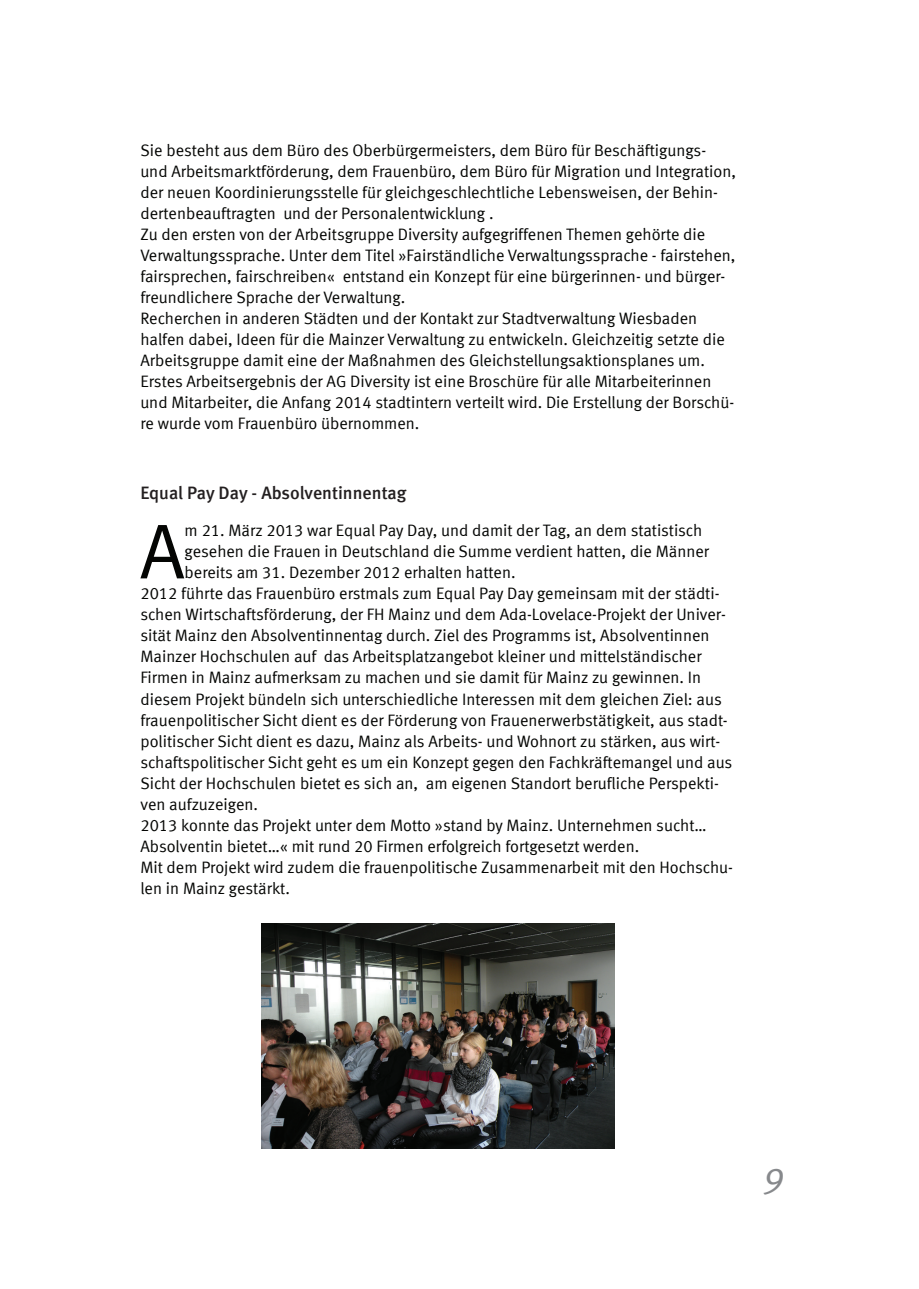
<style>
.page{position:relative;width:919px;height:1289px;background:#fff}
.page>*{position:absolute;margin:0;border:0;box-sizing:border-box;transform-origin:0 0}
.t1{font:77.7px "Mainz Meta";color:#040503}
.t2{font:italic 36px "Mainz Meta";color:#87898c}
.t3{font:700 18px "Mainz Meta";color:#231f20}
.t4{font:16.5px/21px "Mainz Meta";color:#040503}
</style>
<div class="page">
<img style="left:262px;top:923px;width:352px;height:225px">
<p class="t4" style="left:140px;top:139px;width:597px">Sie besteht aus dem Büro des Oberbürgermeisters, dem Büro für Beschäftigungs&shy;und Arbeitsmarktförderung, dem Frauenbüro, dem Büro für Migration und Integration, der neuen Koordinierungsstelle für gleichgeschlechtliche Lebensweisen, der Behin&shy;dertenbeauftragten und der Personalentwicklung .<br>Zu den ersten von der Arbeitsgruppe Diversity aufgegriffenen Themen gehörte die Verwaltungssprache. Unter dem Titel »Fairständliche Verwaltungssprache - fairstehen, fairsprechen, fairschreiben« entstand ein Konzept für eine bürgerinnen- und bürger&shy;freundlichere Sprache der Verwaltung.<br>Recherchen in anderen Städten und der Kontakt zur Stadtverwaltung Wiesbaden halfen dabei, Ideen für die Mainzer Verwaltung zu entwickeln. Gleichzeitig setzte die Arbeitsgruppe damit eine der Maßnahmen des Gleichstellungsaktionsplanes um.<br>Erstes Arbeitsergebnis der AG Diversity ist eine Broschüre für alle Mitarbeiterinnen und Mitarbeiter, die Anfang 2014 stadtintern verteilt wird. Die Erstellung der Borschü&shy;re wurde vom Frauenbüro übernommen.</p>
<p class="t3" style="left:140px;top:482px;width:267px">Equal Pay Day - Absolventinnentag</p>
<h1 class="t1" style="left:140px;top:506px;width:46px">A</h1>
<p class="t4" style="left:185px;top:520px;width:519px">m 21. März 2013 war Equal Pay Day, und damit der Tag, an dem statistisch</p>
<p class="t4" style="left:185px;top:541px;width:526px">gesehen die Frauen in Deutschland die Summe verdient hatten, die Männer</p>
<p class="t4" style="left:185px;top:562px;width:332px">bereits am 31. Dezember 2012 erhalten hatten.</p>
<p class="t4" style="left:140px;top:583px;width:580px">2012 führte das Frauenbüro erstmals zum Equal Pay Day gemeinsam mit der städti-</p>
<p class="t4" style="left:140px;top:604px;width:586px">schen Wirtschaftsförderung, der FH Mainz und dem Ada-Lovelace-Projekt der Univer-</p>
<p class="t4" style="left:140px;top:625px;width:570px">sität Mainz den Absolventinnentag durch. Ziel des Programms ist, Absolventinnen</p>
<p class="t4" style="left:140px;top:646px;width:562px">Mainzer Hochschulen auf das Arbeitsplatzangebot kleiner und mittelständischer</p>
<p class="t4" style="left:140px;top:667px;width:562px">Firmen in Mainz aufmerksam zu machen und sie damit für Mainz zu gewinnen. In</p>
<p class="t4" style="left:140px;top:688px;width:583px">diesem Projekt bündeln sich unterschiedliche Interessen mit dem gleichen Ziel: aus</p>
<p class="t4" style="left:140px;top:709px;width:588px">frauenpolitischer Sicht dient es der Förderung von Frauenerwerbstätigkeit, aus stadt-</p>
<p class="t4" style="left:140px;top:730px;width:581px">politischer Sicht dient es dazu, Mainz als Arbeits- und Wohnort zu stärken, aus wirt-</p>
<p class="t4" style="left:140px;top:751px;width:593px">schaftspolitischer Sicht geht es um ein Konzept gegen den Fachkräftemangel und aus</p>
<p class="t4" style="left:140px;top:772px;width:580px">Sicht der Hochschulen bietet es sich an, am eigenen Standort berufliche Perspekti-</p>
<p class="t4" style="left:140px;top:793px;width:119px">ven aufzuzeigen.</p>
<p class="t4" style="left:140px;top:814px;width:567px">2013 konnte das Projekt unter dem Motto »stand by Mainz. Unternehmen sucht…</p>
<p class="t4" style="left:140px;top:835px;width:500px">Absolventin bietet…« mit rund 20 Firmen erfolgreich fortgesetzt werden.</p>
<p class="t4" style="left:140px;top:856px;width:594px">Mit dem Projekt wird zudem die frauenpolitische Zusammenarbeit mit den Hochschu-</p>
<p class="t4" style="left:140px;top:877px;width:151px">len in Mainz gestärkt.</p>
<h2 class="t2" style="left:762px;top:1159px;width:22px">9</h2>
</div>
